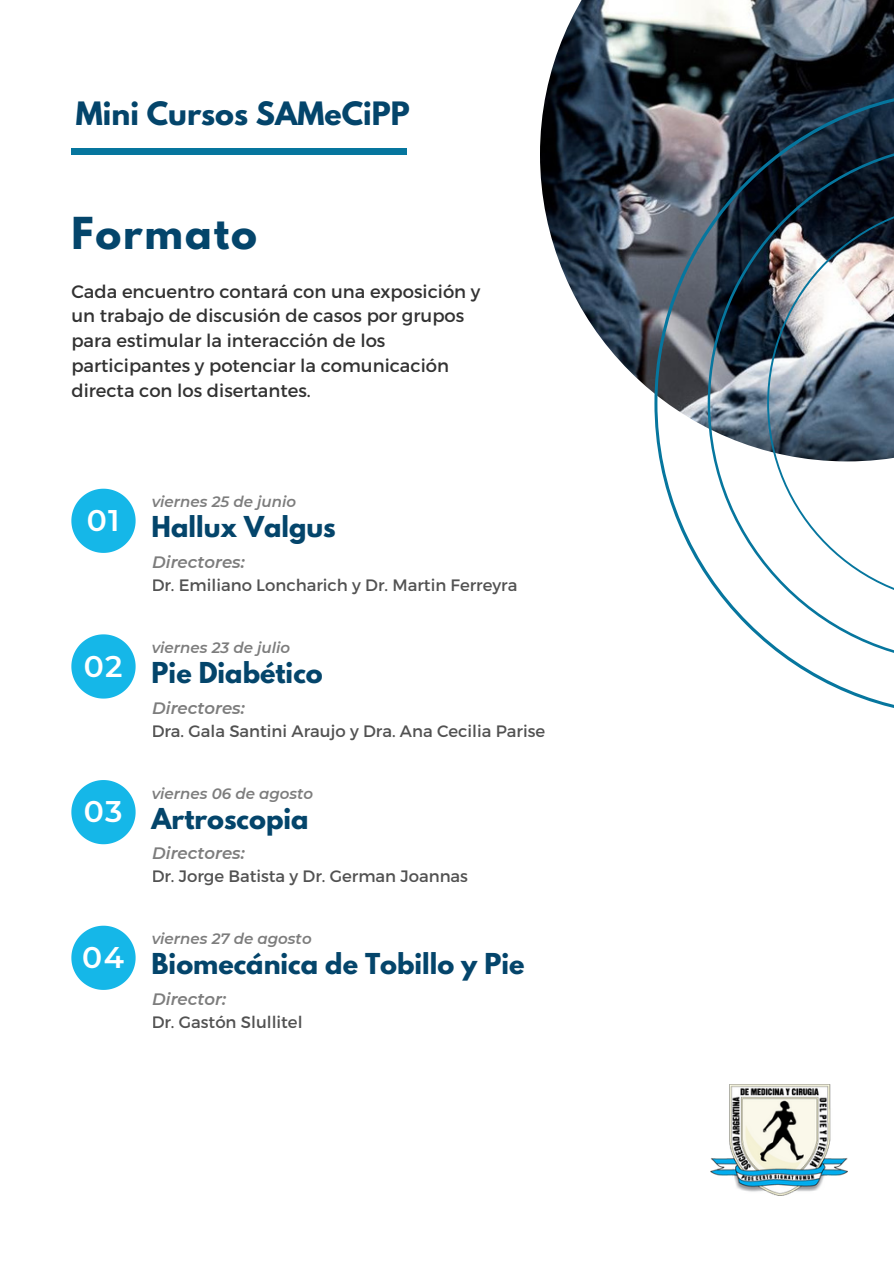
<style>
.page{position:relative;width:894px;height:1264px;background:#fff}
.page>*{position:absolute;margin:0;border:0;box-sizing:border-box;transform-origin:0 0}
.t1{font:700 39px "League Spartan";letter-spacing:.05em;color:#04456b}
.t2{font:600 29.85px "Montserrat";letter-spacing:.05em;color:#fff}
.t3{font:700 28.5px "League Spartan";color:#04456b}
.t4{font:700 25.5px "League Spartan";color:#04456b}
.t5{font:18px/24.8px "Montserrat";color:#323232}
.t6{font:16.5px "Montserrat";color:#323232}
.t7{font:italic 600 16.5px "Montserrat";color:#323232}
.t8{font:italic 600 15px "Montserrat";color:#323232}
</style>
<div class="page">
<img style="left:540px;top:0;width:353px;height:393px">
<svg style="left:654px;top:89px;width:239px;height:619px"></svg>
<div style="left:71px;top:149px;width:336px;height:5px;background:#06769e"></div>
<img style="left:710px;top:1084px;width:136px;height:111px">
<svg style="left:71px;top:488px;width:64px;height:65px"></svg>
<svg style="left:71px;top:634px;width:64px;height:64px"></svg>
<svg style="left:71px;top:780px;width:64px;height:64px"></svg>
<svg style="left:71px;top:925px;width:64px;height:64px"></svg>
<p class="t3" style="left:76px;top:99px;width:335px">Mini Cursos SAMeCiPP</p>
<p class="t1" style="left:71px;top:213px;width:187px">Formato</p>
<p class="t5" style="left:71px;top:278px;width:410px">Cada encuentro contará con una exposición y un trabajo de discusión de casos por grupos para estimular la interacción de los participantes y potenciar la comunicación directa con los disertantes.</p>
<p class="t8" style="left:152px;top:492px;width:146px">viernes 25 de junio</p>
<p class="t2" style="left:87px;top:502px;width:34px">01</p>
<p class="t4" style="left:152px;top:514px;width:186px">Hallux Valgus</p>
<p class="t7" style="left:152px;top:552px;width:94px">Directores:</p>
<p class="t6" style="left:152px;top:574px;width:367px">Dr. Emiliano Loncharich y Dr. Martin Ferreyra</p>
<p class="t8" style="left:152px;top:638px;width:140px">viernes 23 de julio</p>
<p class="t2" style="left:84px;top:648px;width:40px">02</p>
<p class="t4" style="left:152px;top:660px;width:172px">Pie Diabético</p>
<p class="t7" style="left:152px;top:697px;width:94px">Directores:</p>
<p class="t6" style="left:152px;top:720px;width:395px">Dra. Gala Santini Araujo y Dra. Ana Cecilia Parise</p>
<p class="t8" style="left:152px;top:784px;width:163px">viernes 06 de agosto</p>
<p class="t2" style="left:84px;top:793px;width:40px">03</p>
<p class="t4" style="left:152px;top:805px;width:158px">Artroscopia</p>
<p class="t7" style="left:152px;top:843px;width:94px">Directores:</p>
<p class="t6" style="left:152px;top:865px;width:318px">Dr. Jorge Batista y Dr. German Joannas</p>
<p class="t8" style="left:152px;top:929px;width:161px">viernes 27 de agosto</p>
<p class="t2" style="left:82px;top:939px;width:43px">04</p>
<p class="t4" style="left:152px;top:951px;width:374px">Biomecánica de Tobillo y Pie</p>
<p class="t7" style="left:152px;top:989px;width:75px">Director:</p>
<p class="t6" style="left:152px;top:1011px;width:152px">Dr. Gastón Slullitel</p>
</div>
